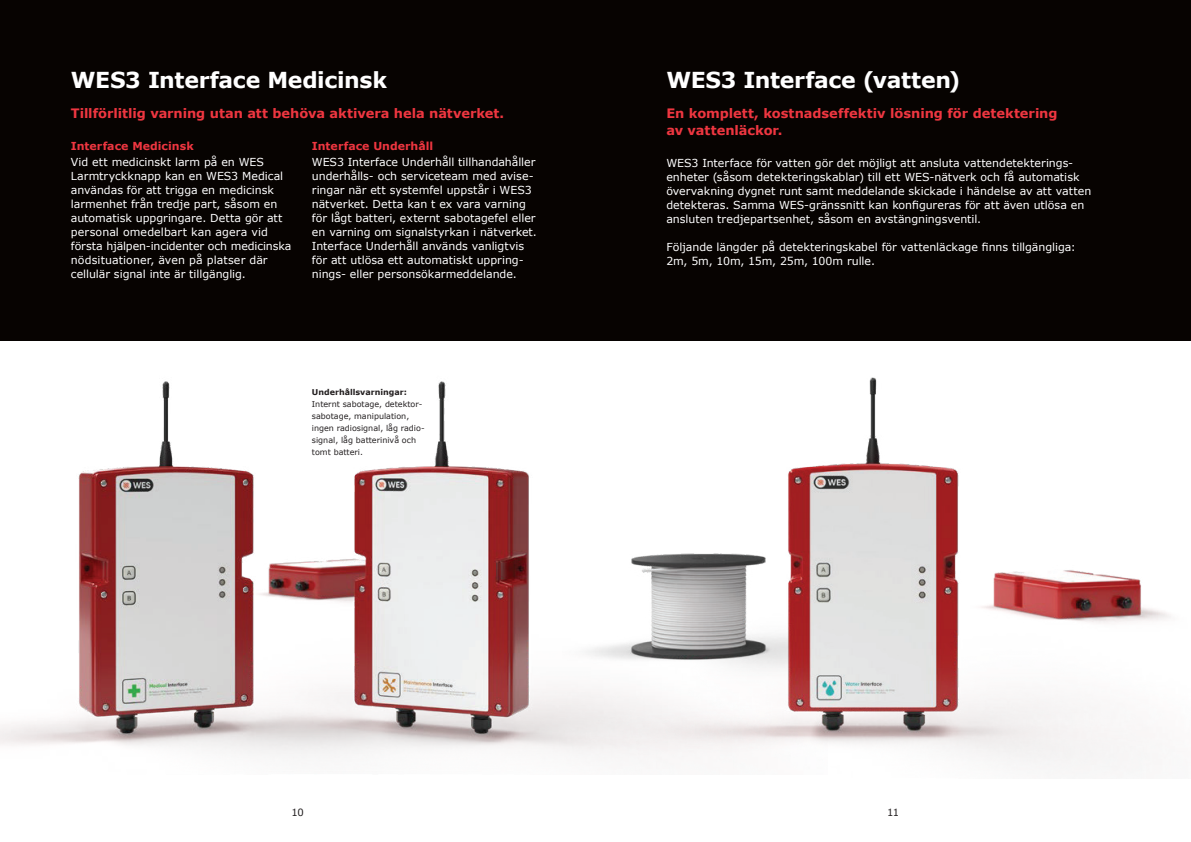
<style>
.page{position:relative;width:1191px;height:842px;background:#fff}
.page>*{position:absolute;margin:0;border:0;box-sizing:border-box;transform-origin:0 0}
.t1{font:700 22px "Verdana";letter-spacing:-.015em;color:#fff}
.t2{font:700 13px/17px "Verdana";letter-spacing:-.005em;color:#ee3640}
.t3{font:11px/14px "Verdana";color:#fff}
.t4{font:700 11px "Verdana";color:#ee3640}
.t5{font:10px "Verdana";color:#231f20}
.t6{font:8px/12px "Verdana";color:#231f20}
.t7{font:700 8px "Verdana";color:#231f20}
</style>
<div class="page">
<div style="left:0;top:0;width:1191px;height:340px;background:#070301"></div>
<img style="left:0;top:340px;width:562px;height:418px">
<img style="left:562px;top:340px;width:629px;height:427px">
<h1 class="t1" style="left:71px;top:65px;width:318px">WES3 Interface Medicinsk</h1>
<p class="t2" style="left:71px;top:105px;width:435px">Tillförlitlig varning utan att behöva aktivera hela nätverket.</p>
<p class="t4" style="left:71px;top:139px;width:124px">Interface Medicinsk</p>
<p class="t3" style="left:71px;top:155px;width:222px">Vid ett medicinskt larm på en WES Larmtryckknapp kan en WES3 Medical användas för att trigga en medicinsk larmenhet från tredje part, såsom en automatisk uppgringare. Detta gör att personal omedelbart kan agera vid första hjälpen-incidenter och medicinska nödsituationer, även på platser där cellulär signal inte är tillgänglig.</p>
<p class="t4" style="left:312px;top:139px;width:123px">Interface Underhåll</p>
<p class="t3" style="left:312px;top:155px;width:226px">WES3 Interface Underhåll tillhandahåller underhålls- och serviceteam med avise&shy;ringar när ett systemfel uppstår i WES3 nätverket. Detta kan t ex vara varning för lågt batteri, externt sabotagefel eller en varning om signalstyrkan i nätverket.<br>Interface Underhåll används vanligtvis för att utlösa ett automatiskt uppring&shy;nings- eller personsökarmeddelande.</p>
<p class="t7" style="left:312px;top:387px;width:97px">Underhållsvarningar:</p>
<p class="t6" style="left:312px;top:398px;width:114px">Internt sabotage, detektor&shy;sabotage, manipulation, ingen radiosignal, låg radio&shy;signal, låg batterinivå och tomt batteri.</p>
<h1 class="t1" style="left:666px;top:65px;width:296px">WES3 Interface (vatten)</h1>
<p class="t2" style="left:666px;top:105px;width:393px">En komplett, kostnadseffektiv lösning för detektering av vattenläckor.</p>
<p class="t3" style="left:666px;top:156px;width:426px">WES3 Interface för vatten gör det möjligt att ansluta vattendetekterings&shy;enheter (såsom detekteringskablar) till ett WES-nätverk och få automatisk övervakning dygnet runt samt meddelande skickade i händelse av att vatten detekteras. Samma WES-gränssnitt kan konfigureras för att även utlösa en ansluten tredjepartsenhet, såsom en avstängningsventil.</p>
<p class="t3" style="left:666px;top:240px;width:411px">Följande längder på detekteringskabel för vattenläckage finns tillgängliga:<br>2m, 5m, 10m, 15m, 25m, 100m rulle.</p>
<p class="t5" style="left:292px;top:806px;width:14px">10</p>
<p class="t5" style="left:887px;top:806px;width:14px">11</p>
</div>
